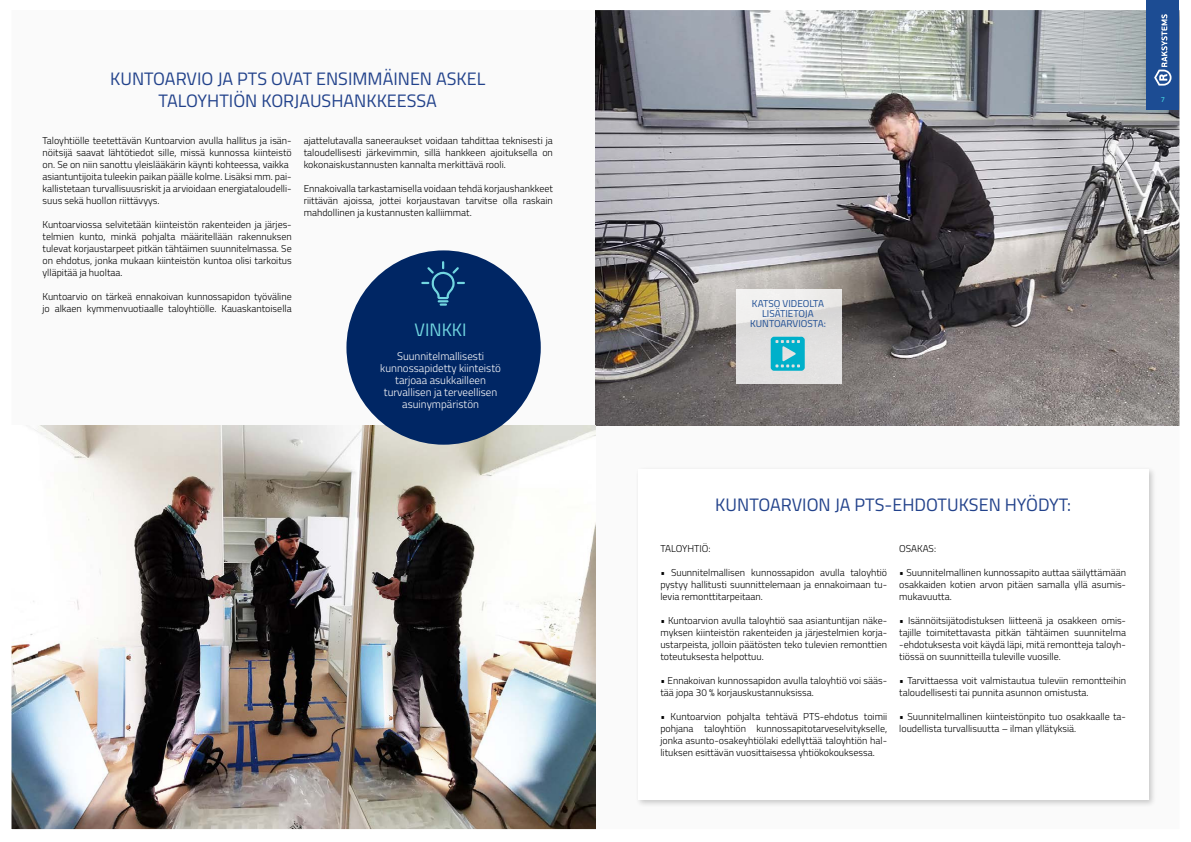
<style>
.page{position:relative;width:1191px;height:842px;background:#fff}
.page>*{position:absolute;margin:0;border:0;box-sizing:border-box;transform-origin:0 0}
.t1{font:18px/21.6px "Titillium";color:#22428b;text-align:center}
.t2{font:18px "Titillium";color:#71d6e0}
.t3{font:300 11px/12px "Titillium";color:#fff;text-align:center}
.t4{font:300 10px/12px "Titillium";color:#000;text-align:justify}
.t5{font:10px/10px "Titillium";color:#1c4c93;text-align:center}
.t6{font:600 7.5px "Titillium";color:#40c4d6}
</style>
<div class="page">
<img style="left:11px;top:10px;width:1169px;height:820px">
<div style="left:1146px;top:0;width:33px;height:110px;background:#1c4c93"></div>
<svg style="left:1154px;top:14px;width:17px;height:72px"></svg>
<h1 class="t1" style="left:110px;top:67px;width:376px">KUNTOARVIO JA PTS OVAT ENSIMMÄINEN ASKEL<br>TALOYHTIÖN KORJAUSHANKKEESSA</h1>
<p class="t4" style="left:43px;top:134px;width:251px;text-align:left">Taloyhtiölle teetettävän Kuntoarvion avulla hallitus ja isän&shy;nöitsijä saavat lähtötiedot sille, missä kunnossa kiinteistö on. Se on niin sanottu yleislääkärin käynti kohteessa, vaikka asiantuntijoita tuleekin paikan päälle kolme. Lisäksi mm. pai&shy;kallistetaan turvallisuusriskit ja arvioidaan energiataloudelli&shy;suus sekä huollon riittävyys.</p>
<p class="t4" style="left:43px;top:218px;width:251px">Kuntoarviossa selvitetään kiinteistön rakenteiden ja järjes&shy;telmien kunto, minkä pohjalta määritellään rakennuksen tulevat korjaustarpeet pitkän tähtäimen suunnitelmassa. Se on ehdotus, jonka mukaan kiinteistön kuntoa olisi tarkoitus ylläpitää ja huoltaa.</p>
<p class="t4" style="left:43px;top:290px;width:251px">Kuntoarvio on tärkeä ennakoivan kunnossapidon työväline jo alkaen kymmenvuotiaalle taloyhtiölle. Kauaskantoisella</p>
<p class="t4" style="left:304px;top:134px;width:251px">ajattelutavalla saneeraukset voidaan tahdittaa teknisesti ja taloudellisesti järkevimmin, sillä hankkeen ajoituksella on kokonaiskustannusten kannalta merkittävä rooli.</p>
<p class="t4" style="left:304px;top:182px;width:251px">Ennakoivalla tarkastamisella voidaan tehdä korjaushankkeet riittävän ajoissa, jottei korjaustavan tarvitse olla raskain mahdollinen ja kustannusten kalliimmat.</p>
<h1 class="t2" style="left:414px;top:317px;width:53px">VINKKI</h1>
<p class="t3" style="left:380px;top:350px;width:122px">Suunnitelmallisesti kunnossapidetty kiinteistö tarjoaa asukkailleen turvallisen ja terveellisen asuinympäristön</p>
<p class="t6" style="left:1160px;top:93px;width:6px">7</p>
<p class="t5" style="left:750px;top:298px;width:77px">KATSO VIDEOLTA<br>LISÄTIETOJA<br>KUNTOARVIOSTA:</p>
<h1 class="t1" style="left:715px;top:493px;width:357px">KUNTOARVION JA PTS-EHDOTUKSEN HYÖDYT:</h1>
<p class="t4" style="left:660px;top:542px;width:52px">TALOYHTIÖ:</p>
<p class="t4" style="left:660px;top:566px;width:228px">• Suunnitelmallisen kunnossapidon avulla taloyhtiö pystyy hallitusti suunnittelemaan ja ennakoimaan tu&shy;levia remonttitarpeitaan.</p>
<p class="t4" style="left:660px;top:614px;width:228px">• Kuntoarvion avulla taloyhtiö saa asiantuntijan näke&shy;myksen kiinteistön rakenteiden ja järjestelmien korja&shy;ustarpeista, jolloin päätösten teko tulevien remonttien toteutuksesta helpottuu.</p>
<p class="t4" style="left:660px;top:674px;width:228px">• Ennakoivan kunnossapidon avulla taloyhtiö voi sääs&shy;tää jopa 30 % korjauskustannuksissa.</p>
<p class="t4" style="left:660px;top:710px;width:228px">• Kuntoarvion pohjalta tehtävä PTS-ehdotus toimii pohjana taloyhtiön kunnossapitotarveselvitykselle, jonka asunto-osakeyhtiölaki edellyttää taloyhtiön hal&shy;lituksen esittävän vuosittaisessa yhtiökokouksessa.</p>
<p class="t4" style="left:899px;top:542px;width:38px">OSAKAS:</p>
<p class="t4" style="left:899px;top:566px;width:228px">• Suunnitelmallinen kunnossapito auttaa säilyttämään osakkaiden kotien arvon pitäen samalla yllä asumis&shy;mukavuutta.</p>
<p class="t4" style="left:899px;top:614px;width:228px">• Isännöitsijätodistuksen liitteenä ja osakkeen omis&shy;tajille toimitettavasta pitkän tähtäimen suunnitelma -ehdotuksesta voit käydä läpi, mitä remontteja taloyh&shy;tiössä on suunnitteilla tuleville vuosille.</p>
<p class="t4" style="left:899px;top:674px;width:228px">• Tarvittaessa voit valmistautua tuleviin remontteihin taloudellisesti tai punnita asunnon omistusta.</p>
<p class="t4" style="left:899px;top:710px;width:228px">• Suunnitelmallinen kiinteistönpito tuo osakkaalle ta&shy;loudellista turvallisuutta – ilman yllätyksiä.</p>
</div>
